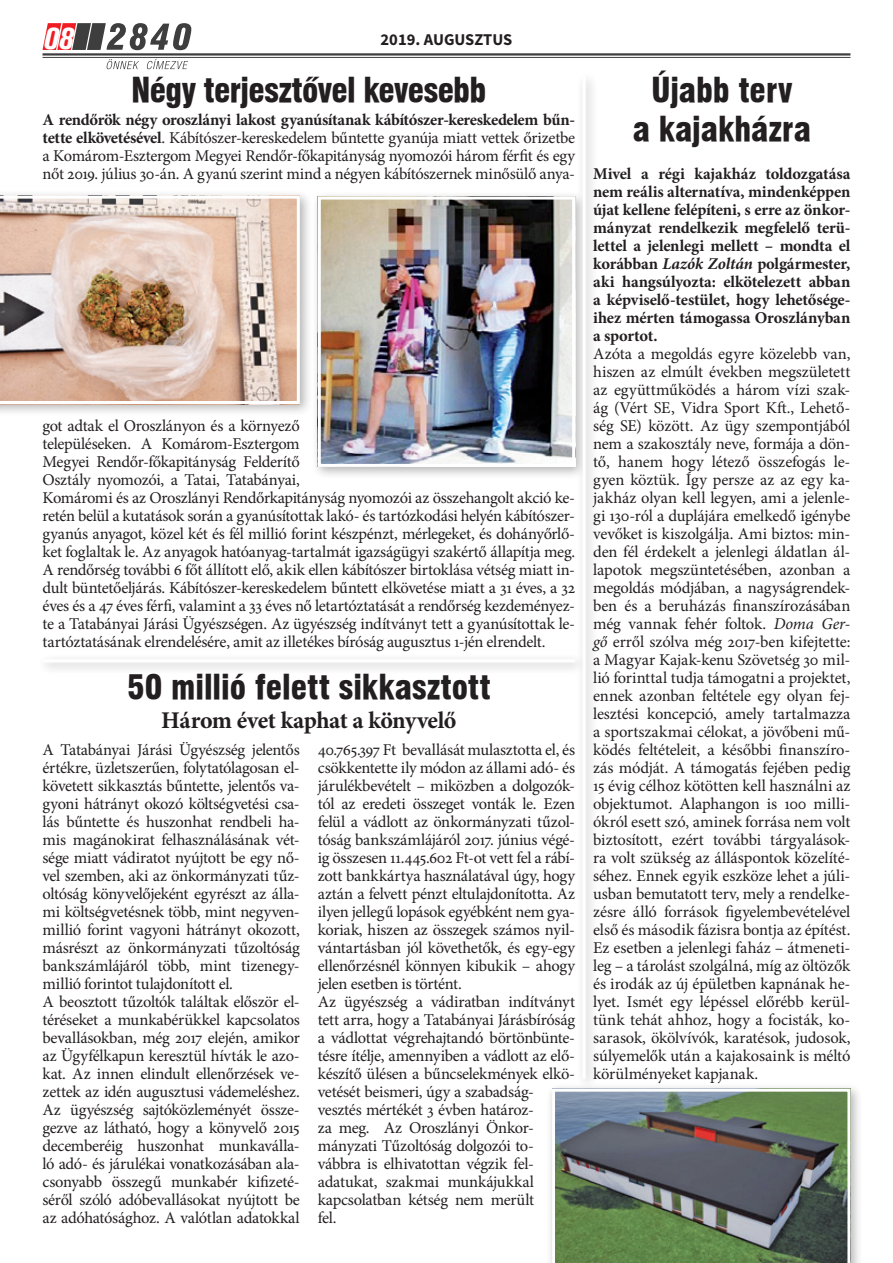
<style>
.page{position:relative;width:893px;height:1263px;background:#fff}
.page>*{position:absolute;margin:0;border:0;box-sizing:border-box;transform-origin:0 0}
.t1{font:33px/39.6px "Swiss 721 Blk Cn PFL";color:#231f20;text-align:center}
.t2{font:33px "Swiss 721 Blk Cn PFL";letter-spacing:-.02em;color:#231f20}
.t3{font:italic 700 30px "Akzidenz Grotesk Cn X PFL";color:#fff}
.t4{font:700 24px "Minion Pro";letter-spacing:-.02em;color:#231f20}
.t5{font:16.5px/18px "Minion Pro";letter-spacing:-.02em;color:#231f20}
.t6{font:700 16.5px/18px "Minion Pro";letter-spacing:-.01em;color:#231f20;text-align:justify}
.t7{font:700 16.5px "Source Sans Pro";color:#231f20}
.s1{font-weight:700}
.s2{font-style:italic}
</style>
<div class="page">
<svg style="left:43px;top:23px;width:148px;height:27px"></svg>
<svg style="left:107px;top:59px;width:32px;height:10px"></svg>
<svg style="left:147px;top:59px;width:41px;height:10px"></svg>
<hr style="left:43px;top:53px;width:807px;height:3px;background:#3e3e3f">
<hr style="left:43px;top:57px;width:807px;height:1px;background:#3e3e3f">
<div style="left:546px;top:1082px;width:317px;height:181px;background:#231f20;opacity:.33"></div>
<svg style="left:552px;top:1089px;width:298px;height:174px;background:#667567"></svg>
<div style="left:0;top:189px;width:312px;height:227px;background:#231f20;opacity:.33"></div>
<img style="left:0;top:196px;width:300px;height:208px">
<div style="left:311px;top:190px;width:277px;height:289px;background:#231f20;opacity:.33"></div>
<img style="left:322px;top:201px;width:249px;height:262px">
<div style="left:318px;top:197px;width:257px;height:270px;border:3px solid #fff"></div>
<div style="left:576px;top:71px;width:22px;height:1019px;background:#231f20;opacity:.33"></div>
<hr style="left:583px;top:77px;width:3px;height:1002px;background:#fff">
<div style="left:37px;top:653px;width:550px;height:22px;background:#f6f6f6"></div>
<hr style="left:43px;top:659px;width:532px;height:3px;background:#fff">
<h2 class="t3" style="left:43px;top:20px;width:32px">08</h2>
<p class="t7" style="left:381px;top:29px;width:133px">2019. AUGUSZTUS</p>
<h1 class="t2" style="left:131px;top:68px;width:357px">Négy terjesztővel kevesebb</h1>
<p class="t5" style="left:43px;top:110px;width:534px;text-align:justify"><span class="s1">A rendőrök négy oroszlányi lakost gyanúsítanak kábítószer-kereskedelem bűn&shy;tette elkövetésével</span>. Kábítószer-kereskedelem bűntette gyanúja miatt vettek őrizetbe a Komárom-Esztergom Megyei Rendőr-főkapitányság nyomozói három férfit és egy nőt 2019. július 30-án. A gyanú szerint mind a négyen kábítószernek minősülő anya-</p>
<p class="t5" style="left:43px;top:416px;width:534px">got adtak el Oroszlányon és a környező<br>településeken. A Komárom-Esztergom<br>Megyei Rendőr-főkapitányság Felderítő<br>Osztály nyomozói, a Tatai, Tatabányai,<br>Komáromi és az Oroszlányi Rendőrkapitányság nyomozói az összehangolt akció ke&shy;retén belül a kutatások során a gyanúsítottak lakó- és tartózkodási helyén kábítószer&shy;gyanús anyagot, közel két és fél millió forint készpénzt, mérlegeket, és dohányőrlő&shy;ket foglaltak le. Az anyagok hatóanyag-tartalmát igazságügyi szakértő állapítja meg.<br>A rendőrség további 6 főt állított elő, akik ellen kábítószer birtoklása vétség miatt in&shy;dult büntetőeljárás. Kábítószer-kereskedelem bűntett elkövetése miatt a 31 éves, a 32 éves és a 47 éves férfi, valamint a 33 éves nő letartóztatását a rendőrség kezdeményez&shy;te a Tatabányai Járási Ügyészségen. Az ügyészség indítványt tett a gyanúsítottak le&shy;tartóztatásának elrendelésére, amit az illetékes bíróság augusztus 1-jén elrendelt.</p>
<h1 class="t1" style="left:127px;top:667px;width:365px">50 millió felett sikkasztott</h1>
<h3 class="t4" style="left:161px;top:703px;width:297px">Három évet kaphat a könyvelő</h3>
<p class="t5" style="left:43px;top:740px;width:259px">A Tatabányai Járási Ügyészség jelentős értékre, üzletszerűen, folytatólagosan el&shy;követett sikkasztás bűntette, jelentős va&shy;gyoni hátrányt okozó költségvetési csa&shy;lás bűntette és huszonhat rendbeli ha&shy;mis magánokirat felhasználásának vét&shy;sége miatt vádiratot nyújtott be egy nő&shy;vel szemben, aki az önkormányzati tűz&shy;oltóság könyvelőjeként egyrészt az álla&shy;mi költségvetésnek több, mint negyven&shy;millió forint vagyoni hátrányt okozott, másrészt az önkormányzati tűzoltóság bankszámlájáról több, mint tizenegy&shy;millió forintot tulajdonított el.<br>A beosztott tűzoltók találtak először el&shy;téréseket a munkabérükkel kapcsolatos bevallásokban, még 2017 elején, amikor az Ügyfélkapun keresztül hívták le azo&shy;kat. Az innen elindult ellenőrzések ve&shy;zettek az idén augusztusi vádemeléshez.<br>Az ügyészség sajtóközleményét össze&shy;gezve az látható, hogy a könyvelő 2015 decemberéig huszonhat munkaválla&shy;ló adó- és járulékai vonatkozásában ala&shy;csonyabb összegű munkabér kifizeté&shy;séről szóló adóbevallásokat nyújtott be az adóhatósághoz. A valótlan adatokkal</p>
<p class="t5" style="left:318px;top:740px;width:259px">40.765.397 Ft bevallását mulasztotta el, és csökkentette ily módon az állami adó- és járulékbevételt – miközben a dolgozók&shy;tól az eredeti összeget vonták le. Ezen felül a vádlott az önkormányzati tűzol&shy;tóság bankszámlájáról 2017. június végé&shy;ig összesen 11.445.602 Ft-ot vett fel a rábí&shy;zott bankkártya használatával úgy, hogy aztán a felvett pénzt eltulajdonította. Az ilyen jellegű lopások egyébként nem gya&shy;koriak, hiszen az összegek számos nyil&shy;vántartásban jól követhetők, és egy-egy ellenőrzésnél könnyen kibukik – ahogy jelen esetben is történt.<br>Az ügyészség a vádiratban indítványt tett arra, hogy a Tatabányai Járásbíróság a vádlottat végrehajtandó börtönbünte&shy;tésre ítélje, amennyiben a vádlott az elő&shy;készítő ülésen a bűncselekmények elkö&shy;vetését beismeri, úgy a szabadság&shy;vesztés mértékét 3 évben határoz-<br>za meg. Az Oroszlányi Önkor&shy;mányzati Tűzoltóság dolgozói to&shy;vábbra is elhivatottan végzik fel&shy;adatukat, szakmai munkájukkal kapcsolatban kétség nem merült<br>fel.</p>
<h1 class="t1" style="left:633px;top:70px;width:180px">Újabb terv<br>a kajakházra</h1>
<p class="t6" style="left:593px;top:164px;width:259px">Mivel a régi kajakház toldozgatása nem reális alternatíva, mindenképpen újat kellene felépíteni, s erre az önkor&shy;mányzat rendelkezik megfelelő terü&shy;lettel a jelenlegi mellett – mondta el korábban <span class="s2">Lazók Zoltán</span> polgármester, aki hangsúlyozta: elkötelezett abban a képviselő-testület, hogy lehetősége&shy;ihez mérten támogassa Oroszlányban a sportot.</p>
<p class="t5" style="left:593px;top:344px;width:259px;text-align:justify">Azóta a megoldás egyre közelebb van, hiszen az elmúlt években megszületett az együttműködés a három vízi szak&shy;ág (Vért SE, Vidra Sport Kft., Lehető&shy;ség SE) között. Az ügy szempontjából nem a szakosztály neve, formája a dön&shy;tő, hanem hogy létező összefogás le&shy;gyen köztük. Így persze az az egy ka&shy;jakház olyan kell legyen, ami a jelenle&shy;gi 130-ról a duplájára emelkedő igénybe vevőket is kiszolgálja. Ami biztos: min&shy;den fél érdekelt a jelenlegi áldatlan ál&shy;lapotok megszüntetésében, azonban a megoldás módjában, a nagyságrendek&shy;ben és a beruházás finanszírozásában még vannak fehér foltok. <span class="s2">Doma Ger&shy;gő</span> erről szólva még 2017-ben kifejtette: a Magyar Kajak-kenu Szövetség 30 mil&shy;lió forinttal tudja támogatni a projektet, ennek azonban feltétele egy olyan fej&shy;lesztési koncepció, amely tartalmazza a sportszakmai célokat, a jövőbeni mű&shy;ködés feltételeit, a későbbi finanszíro&shy;zás módját. A támogatás fejében pedig 15 évig célhoz kötötten kell használni az objektumot. Alaphangon is 100 milli&shy;ókról esett szó, aminek forrása nem volt biztosított, ezért további tárgyalások&shy;ra volt szükség az álláspontok közelíté&shy;séhez. Ennek egyik eszköze lehet a júli&shy;usban bemutatott terv, mely a rendelke&shy;zésre álló források figyelembevételével első és második fázisra bontja az építést.<br>Ez esetben a jelenlegi faház – átmeneti&shy;leg – a tárolást szolgálná, míg az öltözők és irodák az új épületben kapnának he&shy;lyet. Ismét egy lépéssel előrébb kerül&shy;tünk tehát ahhoz, hogy a focisták, ko&shy;sarasok, ökölvívók, karatésok, judosok, súlyemelők után a kajakosaink is méltó körülményeket kapjanak.</p>
</div>
